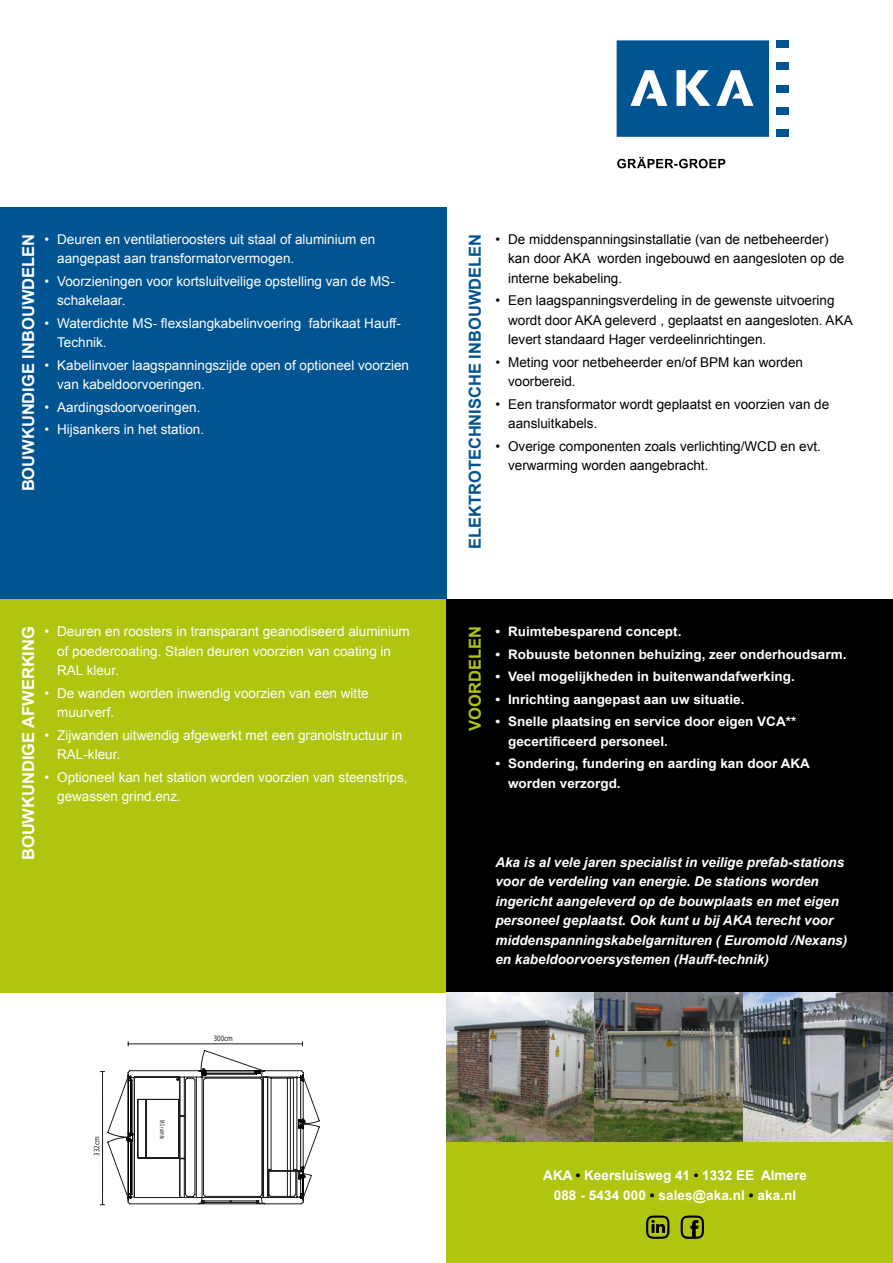
<style>
.page{position:relative;width:893px;height:1263px;background:#fff}
.page>*{position:absolute;margin:0;border:0;box-sizing:border-box;transform-origin:0 0}
.t1{font:700 16.5px "Arial";color:#fff}
.t2{font:700 16.5px "Arial";color:#005492}
.t3{font:700 16.5px "Arial";color:#afc50f}
.t4{font:13.5px/19.5px "Arial";color:#fff}
.t5{font:13.5px/19.5px "Arial";color:#000}
.t6{font:italic 700 13.5px/19.5px "Arial";color:#fff}
.t7{font:700 13.5px/19.5px "Arial";color:#fff;text-align:center}
.t8{font:700 13.05px/19.5px "Arial";color:#fff}
.t9{font:8.25px "Myriad Pro";color:#1d1e1c;scale:.82 1}
.t10{font:7.05px "Myriad Pro";color:#1d1e1c;scale:.6 1}
.s1{color:#000}
</style>
<div class="page">
<div style="left:0;top:207px;width:446px;height:394px;background:#005492"></div>
<div style="left:0;top:600px;width:446px;height:393px;background:#afc50f"></div>
<div style="left:446px;top:1142px;width:447px;height:121px;background:#afc50f"></div>
<svg style="left:617px;top:157px;width:108px;height:11px"></svg>
<svg style="left:617px;top:40px;width:152px;height:97px;background:#226ba0"></svg>
<div style="left:776px;top:40px;width:13px;height:8px;background:#005492"></div>
<div style="left:776px;top:63px;width:13px;height:7px;background:#005492"></div>
<div style="left:776px;top:85px;width:13px;height:7px;background:#005492"></div>
<div style="left:776px;top:107px;width:13px;height:8px;background:#005492"></div>
<div style="left:776px;top:130px;width:13px;height:7px;background:#005492"></div>
<div style="left:446px;top:600px;width:447px;height:393px;background:#000"></div>
<img style="left:446px;top:993px;width:447px;height:149px">
<svg style="left:100px;top:1041px;width:220px;height:164px"></svg>
<svg style="left:646px;top:1215px;width:23px;height:24px"></svg>
<svg style="left:681px;top:1215px;width:23px;height:24px"></svg>
<p class="t1" style="left:17px;top:491px;width:259px;rotate:-90deg">BOUWKUNDIGE INBOUWDELEN</p>
<p class="t4" style="left:57px;top:229px;width:320px;text-indent:-13px">• Deuren en ventilatieroosters uit staal of aluminium en aangepast aan transformatorvermogen.</p>
<p class="t4" style="left:57px;top:271px;width:339px;text-indent:-13px">• Voorzieningen voor kortsluitveilige opstelling van de MS&shy;schakelaar.</p>
<p class="t4" style="left:57px;top:313px;width:345px;text-indent:-13px">• Waterdichte MS- flexslangkabelinvoering fabrikaat Hauff-<br>Technik.</p>
<p class="t4" style="left:57px;top:355px;width:353px;text-indent:-13px">• Kabelinvoer laagspanningszijde open of optioneel voorzien van kabeldoorvoeringen.</p>
<p class="t4" style="left:44px;top:397px;width:158px">• Aardingsdoorvoeringen.</p>
<p class="t4" style="left:44px;top:420px;width:161px">• Hijsankers in het station.</p>
<p class="t2" style="left:464px;top:549px;width:317px;rotate:-90deg">ELEKTROTECHNISCHE INBOUWDELEN</p>
<p class="t5" style="left:508px;top:229px;width:338px;text-indent:-13px">• De middenspanningsinstallatie (van de netbeheerder) kan door AKA worden ingebouwd en aangesloten op de interne bekabeling.</p>
<p class="t5" style="left:508px;top:291px;width:346px;text-indent:-13px">• Een laagspanningsverdeling in de gewenste uitvoering wordt door AKA geleverd , geplaatst en aangesloten. AKA levert standaard Hager verdeelinrichtingen.</p>
<p class="t5" style="left:508px;top:352px;width:296px;text-indent:-13px">• Meting voor netbeheerder en/of BPM kan worden voorbereid.</p>
<p class="t5" style="left:508px;top:394px;width:323px;text-indent:-13px">• Een transformator wordt geplaatst en voorzien van de aansluitkabels.</p>
<p class="t5" style="left:508px;top:436px;width:314px;text-indent:-13px">• Overige componenten zoals verlichting/WCD en evt. verwarming worden aangebracht.</p>
<p class="t4" style="left:57px;top:622px;width:354px;text-indent:-13px">• Deuren en roosters in transparant geanodiseerd aluminium of poedercoating. Stalen deuren voorzien van coating in<br>RAL kleur.</p>
<p class="t4" style="left:57px;top:683px;width:313px;text-indent:-13px">• De wanden worden inwendig voorzien van een witte muurverf.</p>
<p class="t4" style="left:57px;top:725px;width:347px;text-indent:-13px">• Zijwanden uitwendig afgewerkt met een granolstructuur in<br>RAL-kleur.</p>
<p class="t4" style="left:57px;top:767px;width:352px;text-indent:-13px">• Optioneel kan het station worden voorzien van steenstrips, gewassen grind.enz.</p>
<p class="t1" style="left:17px;top:860px;width:236px;rotate:-90deg">BOUWKUNDIGE AFWERKING</p>
<p class="t8" style="left:495px;top:622px;width:188px">• Ruimtebesparend concept.</p>
<p class="t3" style="left:464px;top:731px;width:106px;rotate:-90deg">VOORDELEN</p>
<p class="t8" style="left:495px;top:645px;width:353px">• Robuuste betonnen behuizing, zeer onderhoudsarm.</p>
<p class="t8" style="left:495px;top:667px;width:301px">• Veel mogelijkheden in buitenwandafwerking.</p>
<p class="t8" style="left:495px;top:690px;width:251px">• Inrichting aangepast aan uw situatie.</p>
<p class="t8" style="left:508px;top:712px;width:290px;text-indent:-13px">• Snelle plaatsing en service door eigen VCA** gecertificeerd personeel.</p>
<p class="t8" style="left:508px;top:754px;width:303px;text-indent:-13px">• Sondering, fundering en aarding kan door AKA worden verzorgd.</p>
<p class="t6" style="left:495px;top:853px;width:353px">Aka is al vele jaren specialist in veilige prefab-stations voor de verdeling van energie. De stations worden ingericht aangeleverd op de bouwplaats en met eigen personeel geplaatst. Ook kunt u bij AKA terecht voor middenspanningskabelgarnituren ( Euromold /Nexans) en kabeldoorvoersystemen (Hauff-technik)</p>
<p class="t9" style="left:92px;top:1156px;width:25px;rotate:-90deg">332cm</p>
<p class="t10" style="left:167px;top:1120px;width:33px;rotate:90deg">M.S ruimte</p>
<p class="t9" style="left:214px;top:1033px;width:25px">300cm</p>
<p class="t7" style="left:543px;top:1166px;width:265px">AKA <span class="s1">•</span> Keersluisweg 41 <span class="s1">•</span> 1332 EE Almere<br>088 - 5434 000 <span class="s1">•</span> sales@aka.nl <span class="s1">•</span> aka.nl</p>
</div>
